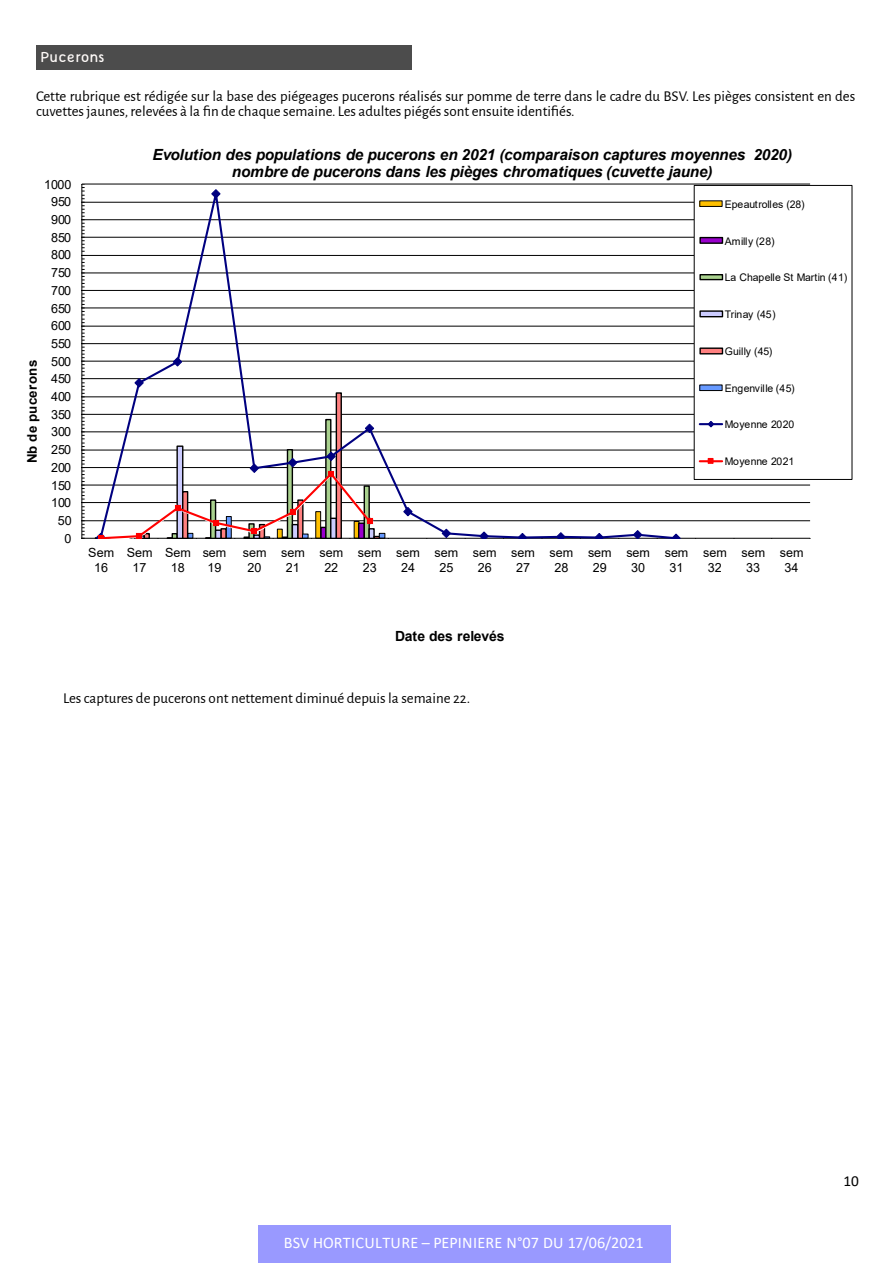
<style>
.page{position:relative;width:893px;height:1263px;background:#fff}
.page>*{position:absolute;margin:0;border:0;box-sizing:border-box;transform-origin:0 0}
.t1{font:16.2px "Calibri";letter-spacing:.01em;color:#fff}
.t2{font:italic 700 15.45px/17.5px "Arial";letter-spacing:-.01em;color:#000;text-align:center}
.t3{font:15.3px "Calibri";color:#000}
.t4{font:15px/15px "Alegreya Sans";color:#000}
.t5{font:14.4px "Tellural";letter-spacing:.03em;color:#fffbf9}
.t6{font:700 13.95px "Arial";letter-spacing:-.005em;color:#000}
.t7{font:700 13.2px "Arial";letter-spacing:.02em;color:#000}
.t8{font:12.6px/14.4px "Arial";color:#000;text-align:center}
.t9{font:10.5px "Arial";letter-spacing:-.02em;color:#000}
.t10{font:10.5px "Arial";letter-spacing:.015em;color:#000}
</style>
<div class="page">
<div style="left:258px;top:1225px;width:412px;height:38px;background:#99f"></div>
<div style="left:36px;top:45px;width:376px;height:24px;background:#4c4c4c"></div>
<hr style="left:82px;top:520px;width:728px;height:1px;background:#000">
<hr style="left:82px;top:502px;width:728px;height:1px;background:#000">
<hr style="left:82px;top:485px;width:728px;height:1px;background:#000">
<hr style="left:82px;top:467px;width:728px;height:1px;background:#000">
<hr style="left:82px;top:450px;width:728px;height:1px;background:#000">
<hr style="left:82px;top:431px;width:728px;height:1px;background:#000">
<hr style="left:82px;top:414px;width:728px;height:1px;background:#000">
<hr style="left:82px;top:396px;width:728px;height:1px;background:#000">
<hr style="left:82px;top:378px;width:728px;height:1px;background:#000">
<hr style="left:82px;top:361px;width:728px;height:1px;background:#000">
<hr style="left:82px;top:343px;width:728px;height:1px;background:#000">
<hr style="left:82px;top:326px;width:728px;height:1px;background:#000">
<hr style="left:82px;top:308px;width:728px;height:1px;background:#000">
<hr style="left:82px;top:290px;width:728px;height:1px;background:#000">
<hr style="left:82px;top:273px;width:728px;height:1px;background:#000">
<hr style="left:82px;top:255px;width:728px;height:1px;background:#000">
<hr style="left:82px;top:237px;width:728px;height:1px;background:#000">
<hr style="left:82px;top:219px;width:728px;height:1px;background:#000">
<hr style="left:82px;top:202px;width:728px;height:1px;background:#000">
<hr style="left:82px;top:184px;width:728px;height:1px;background:#000">
<hr style="left:82px;top:538px;width:728px;height:1px;background:#000">
<svg style="left:82px;top:184px;width:3px;height:355px"></svg>
<svg style="left:98px;top:184px;width:580px;height:355px"></svg>
<svg style="left:172px;top:357px;width:11px;height:10px"></svg>
<svg style="left:211px;top:189px;width:10px;height:10px"></svg>
<svg style="left:403px;top:506px;width:10px;height:11px"></svg>
<svg style="left:441px;top:528px;width:10px;height:10px"></svg>
<svg style="left:479px;top:531px;width:10px;height:8px"></svg>
<svg style="left:517px;top:532px;width:11px;height:7px"></svg>
<svg style="left:556px;top:532px;width:10px;height:7px"></svg>
<svg style="left:594px;top:532px;width:10px;height:7px"></svg>
<svg style="left:632px;top:529px;width:11px;height:10px"></svg>
<svg style="left:671px;top:533px;width:10px;height:6px"></svg>
<svg style="left:94px;top:378px;width:295px;height:161px"></svg>
<div style="left:694px;top:185px;width:158px;height:294px;background:#fff"></div>
<div style="left:694px;top:185px;width:158px;height:295px;border:1px solid #000"></div>
<div style="left:700px;top:201px;width:22px;height:5px;background:#ffc000"></div>
<div style="left:699px;top:200px;width:23px;height:7px;border:1px solid #000"></div>
<div style="left:700px;top:238px;width:22px;height:5px;background:#90c"></div>
<div style="left:699px;top:237px;width:24px;height:7px;border:1px solid #000"></div>
<div style="left:700px;top:275px;width:22px;height:5px;background:#a9d18e"></div>
<div style="left:699px;top:274px;width:24px;height:6px;border:1px solid #000"></div>
<div style="left:700px;top:311px;width:22px;height:6px;background:#ccf"></div>
<div style="left:699px;top:310px;width:24px;height:7px;border:1px solid #000"></div>
<div style="left:700px;top:348px;width:22px;height:6px;background:#ff8080"></div>
<div style="left:699px;top:347px;width:24px;height:7px;border:1px solid #000"></div>
<div style="left:700px;top:385px;width:22px;height:5px;background:#69f"></div>
<div style="left:699px;top:385px;width:23px;height:6px;border:1px solid #000"></div>
<hr style="left:700px;top:423px;width:22px;height:2px;background:#000080">
<svg style="left:707px;top:421px;width:8px;height:7px"></svg>
<hr style="left:700px;top:460px;width:22px;height:2px;background:#f00">
<svg style="left:708px;top:458px;width:5px;height:6px"></svg>
<p class="t5" style="left:40px;top:51px;width:66px">Pucerons</p>
<p class="t4" style="left:36px;top:89px;width:821px">Cette rubrique est rédigée sur la base des piégeages pucerons réalisés sur pomme de terre dans le cadre du BSV. Les pièges consistent en des cuvettes jaunes, relevées à la fin de chaque semaine. Les adultes piégés sont ensuite identifiés.</p>
<p class="t8" style="left:44px;top:178px;width:29px">1000</p>
<p class="t8" style="left:51px;top:196px;width:22px">950</p>
<p class="t8" style="left:51px;top:214px;width:22px">900</p>
<p class="t8" style="left:51px;top:231px;width:22px">850</p>
<p class="t8" style="left:51px;top:249px;width:22px">800</p>
<p class="t8" style="left:51px;top:267px;width:22px">750</p>
<p class="t8" style="left:51px;top:284px;width:22px">700</p>
<p class="t8" style="left:51px;top:302px;width:22px">650</p>
<p class="t8" style="left:51px;top:320px;width:22px">600</p>
<p class="t7" style="left:27px;top:463px;width:105px;rotate:-90deg">Nb de pucerons</p>
<p class="t8" style="left:51px;top:337px;width:22px">550</p>
<p class="t8" style="left:51px;top:355px;width:22px">500</p>
<p class="t8" style="left:51px;top:373px;width:22px">450</p>
<p class="t8" style="left:51px;top:390px;width:22px">400</p>
<p class="t8" style="left:51px;top:408px;width:22px">350</p>
<p class="t8" style="left:51px;top:426px;width:22px">300</p>
<p class="t8" style="left:51px;top:444px;width:22px">250</p>
<p class="t8" style="left:51px;top:461px;width:22px">200</p>
<p class="t8" style="left:51px;top:479px;width:22px">150</p>
<p class="t8" style="left:51px;top:497px;width:22px">100</p>
<p class="t8" style="left:58px;top:514px;width:15px">50</p>
<p class="t8" style="left:65px;top:532px;width:8px">0</p>
<p class="t2" style="left:152px;top:147px;width:641px">Evolution des populations de pucerons en 2021 (comparaison captures moyennes 2020) nombre de pucerons dans les pièges chromatiques (cuvette jaune)</p>
<p class="t9" style="left:725px;top:200px;width:81px">Epeautrolles (28)</p>
<p class="t10" style="left:725px;top:237px;width:51px">Amilly (28)</p>
<p class="t9" style="left:725px;top:274px;width:124px">La Chapelle St Martin (41)</p>
<p class="t9" style="left:725px;top:310px;width:52px">Trinay (45)</p>
<p class="t9" style="left:725px;top:347px;width:49px">Guilly (45)</p>
<p class="t9" style="left:725px;top:384px;width:71px">Engenville (45)</p>
<p class="t9" style="left:725px;top:421px;width:71px">Moyenne 2020</p>
<p class="t9" style="left:725px;top:457px;width:71px">Moyenne 2021</p>
<p class="t8" style="left:88px;top:547px;width:27px">Sem<br>16</p>
<p class="t8" style="left:127px;top:547px;width:27px">Sem<br>17</p>
<p class="t8" style="left:165px;top:547px;width:27px">Sem<br>18</p>
<p class="t8" style="left:203px;top:547px;width:25px">sem<br>19</p>
<p class="t8" style="left:243px;top:547px;width:25px">sem<br>20</p>
<p class="t8" style="left:281px;top:547px;width:25px">sem<br>21</p>
<p class="t8" style="left:319px;top:547px;width:25px">sem<br>22</p>
<p class="t8" style="left:358px;top:547px;width:25px">sem<br>23</p>
<p class="t8" style="left:396px;top:547px;width:25px">sem<br>24</p>
<p class="t8" style="left:434px;top:547px;width:25px">sem<br>25</p>
<p class="t8" style="left:473px;top:547px;width:25px">sem<br>26</p>
<p class="t8" style="left:511px;top:547px;width:25px">sem<br>27</p>
<p class="t8" style="left:550px;top:547px;width:25px">sem<br>28</p>
<p class="t8" style="left:588px;top:547px;width:25px">sem<br>29</p>
<p class="t8" style="left:626px;top:547px;width:25px">sem<br>30</p>
<p class="t8" style="left:665px;top:547px;width:25px">sem<br>31</p>
<p class="t8" style="left:703px;top:547px;width:25px">sem<br>32</p>
<p class="t8" style="left:741px;top:547px;width:25px">sem<br>33</p>
<p class="t8" style="left:780px;top:547px;width:25px">sem<br>34</p>
<p class="t6" style="left:395px;top:630px;width:111px">Date des relevés</p>
<p class="t4" style="left:63px;top:691px;width:409px">Les captures de pucerons ont nettement diminué depuis la semaine 22.</p>
<p class="t1" style="left:284px;top:1235px;width:361px">BSV HORTICULTURE – PEPINIERE N°07 DU 17/06/2021</p>
<p class="t3" style="left:843px;top:1174px;width:17px">10</p>
</div>
